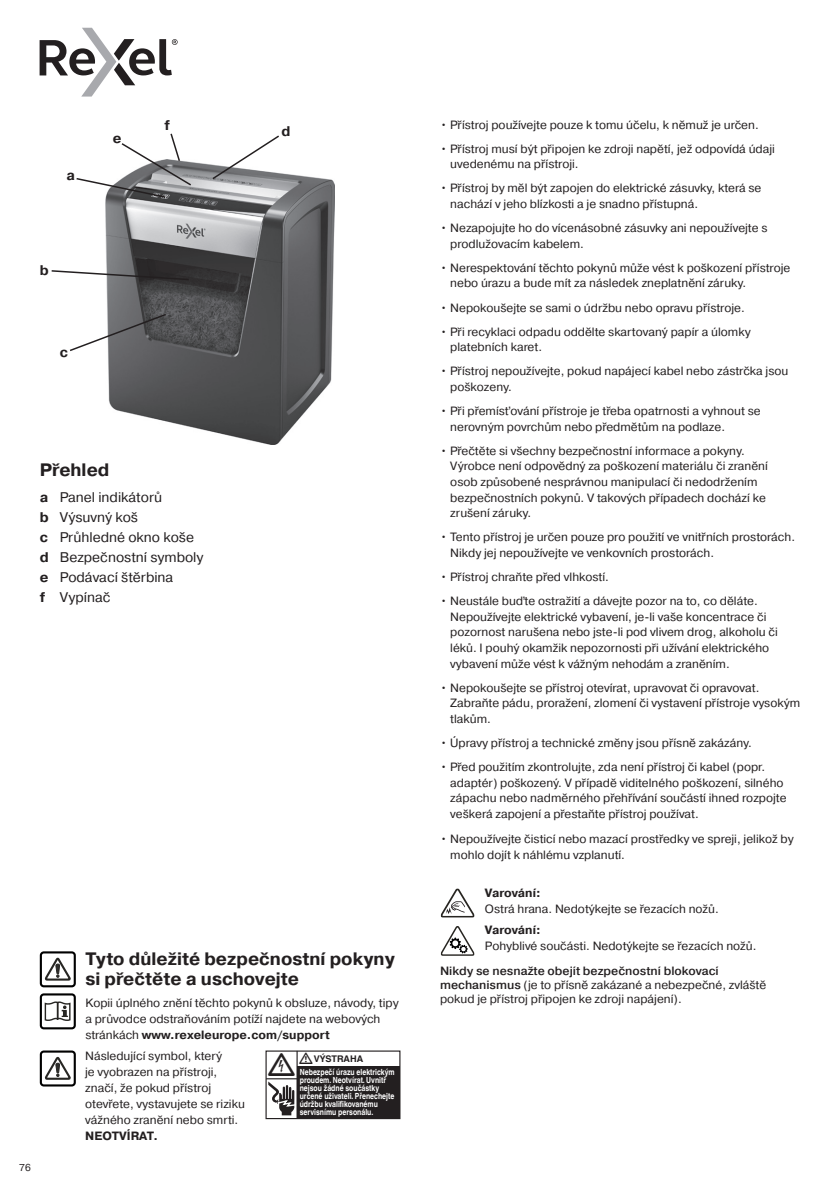
<style>
.page{position:relative;width:840px;height:1191px;background:#fff}
.page>*{position:absolute;margin:0;border:0;box-sizing:border-box;transform-origin:0 0}
.t1{font:700 18px/20px "Pragmatica";color:#231f20}
.t2{font:14px/20px "Pragmatica";color:#231f20}
.t3{font:700 14px "Pragmatica";color:#231f20}
.t4{font:12px/15.6px "Pragmatica";color:#231f20}
.t5{font:700 12px "Pragmatica";color:#231f20}
.t6{font:10px "Pragmatica";color:#231f20}
.t7{font:700 9.2px "Helvetica Linotype";color:#231f20}
.t8{font:700 8.4px/8px "Helvetica Linotype";color:#fff;scale:.81 1}
.s1{font-weight:700}
.s2{font-weight:500}
</style>
<div class="page">
<svg style="left:40px;top:28px;width:137px;height:69px"></svg>
<div style="left:40px;top:951px;width:36px;height:36px;border:2px solid #000;border-radius:3px"></div>
<svg style="left:44px;top:958px;width:26px;height:23px"></svg>
<svg style="left:44px;top:1001px;width:27px;height:20px"></svg>
<div style="left:40px;top:993px;width:36px;height:36px;border:2px solid #000;border-radius:3px"></div>
<div style="left:40px;top:1050px;width:36px;height:36px;border:2px solid #000;border-radius:3px"></div>
<svg style="left:44px;top:1057px;width:26px;height:23px"></svg>
<div style="left:297px;top:1066px;width:102px;height:52px;background:#231f20"></div>
<div style="left:265px;top:1050px;width:135px;height:69px;border:1px solid #231f20"></div>
<hr style="left:296px;top:1051px;width:1px;height:67px;background:#231f20">
<hr style="left:266px;top:1078px;width:31px;height:1px;background:#231f20">
<hr style="left:297px;top:1066px;width:102px;height:1px;background:#231f20">
<svg style="left:440px;top:888px;width:34px;height:29px"></svg>
<svg style="left:440px;top:926px;width:34px;height:30px"></svg>
<img style="left:105px;top:162px;width:230px;height:283px">
<svg style="left:211px;top:135px;width:69px;height:46px"></svg>
<svg style="left:70px;top:312px;width:97px;height:40px"></svg>
<svg style="left:51px;top:269px;width:139px;height:12px"></svg>
<svg style="left:76px;top:133px;width:117px;height:66px"></svg>
<svg style="left:268px;top:1053px;width:30px;height:62px"></svg>
<p class="t3" style="left:66px;top:166px;width:10px">a</p>
<p class="t3" style="left:40px;top:261px;width:10px">b</p>
<p class="t3" style="left:60px;top:343px;width:10px">c</p>
<p class="t3" style="left:113px;top:129px;width:10px">e</p>
<p class="t3" style="left:164px;top:116px;width:7px">f</p>
<h1 class="t1" style="left:40px;top:460px;width:71px">Přehled</h1>
<p class="t2" style="left:40px;top:487px;width:165px"><span class="s1">a</span> Panel indikátorů<br><span class="s1">b</span> Výsuvný koš<br><span class="s1">c</span> Průhledné okno koše <span class="s1">d</span> Bezpečnostní symboly <span class="s1">e</span> Podávací štěrbina<br><span class="s1">f</span> Vypínač</p>
<p class="t3" style="left:281px;top:122px;width:10px">d</p>
<p class="t6" style="left:19px;top:1161px;width:13px">76</p>
<h1 class="t1" style="left:85px;top:949px;width:311px">Tyto důležité bezpečnostní pokyny si přečtěte a uschovejte</h1>
<p class="t4" style="left:85px;top:995px;width:314px">Kopii úplného znění těchto pokynů k obsluze, návody, tipy a průvodce odstraňováním potíží najdete na webových stránkách <span class="s1">www.rexeleurope.com/support</span></p>
<p class="t4" style="left:85px;top:1048px;width:161px">Následující symbol, který<br>je vyobrazen na přístroji, značí, že pokud přístroj otevřete, vystavujete se riziku vážného zranění nebo smrti.</p>
<p class="t5" style="left:85px;top:1128px;width:74px">NEOTVÍRAT.</p>
<p class="t7" style="left:313px;top:1053px;width:51px">VÝSTRAHA</p>
<p class="t8" style="left:299px;top:1068px;width:119px">Nebezpečí úrazu elektrickým proudem. Neotvírat. Uvnitř nejsou žádné součástky určené uživateli. Přenechejte údržbu kvalifikovanému servisnímu personálu.</p>
<p class="t4" style="left:440px;top:117px;width:320px">• Přístroj používejte pouze k tomu účelu, k němuž je určen.</p>
<p class="t4" style="left:450px;top:141px;width:326px;text-indent:-10px">• Přístroj musí být připojen ke zdroji napětí, jež odpovídá údaji uvedenému na přístroji.</p>
<p class="t4" style="left:450px;top:181px;width:312px;text-indent:-10px">• Přístroj by měl být zapojen do elektrické zásuvky, která se nachází v jeho blízkosti a je snadno přístupná.</p>
<p class="t4" style="left:450px;top:220px;width:318px;text-indent:-10px">• Nezapojujte ho do vícenásobné zásuvky ani nepoužívejte s prodlužovacím kabelem.</p>
<p class="t4" style="left:450px;top:260px;width:341px;text-indent:-10px">• Nerespektování těchto pokynů může vést k poškození přístroje nebo úrazu a bude mít za následek zneplatnění záruky.</p>
<p class="t4" style="left:440px;top:300px;width:306px">• Nepokoušejte se sami o údržbu nebo opravu přístroje.</p>
<p class="t4" style="left:450px;top:324px;width:302px;text-indent:-10px">• Při recyklaci odpadu oddělte skartovaný papír a úlomky platebních karet.</p>
<p class="t4" style="left:450px;top:364px;width:339px;text-indent:-10px">• Přístroj nepoužívejte, pokud napájecí kabel nebo zástrčka jsou poškozeny.</p>
<p class="t4" style="left:450px;top:403px;width:312px;text-indent:-10px">• Při přemísťování přístroje je třeba opatrnosti a vyhnout se nerovným povrchům nebo předmětům na podlaze.</p>
<p class="t4" style="left:450px;top:443px;width:319px;text-indent:-10px">• Přečtěte si všechny bezpečnostní informace a pokyny.<br>Výrobce není odpovědný za poškození materiálu či zranění osob způsobené nesprávnou manipulací či nedodržením bezpečnostních pokynů. V takových případech dochází ke zrušení záruky.</p>
<p class="t4" style="left:450px;top:529px;width:346px;text-indent:-10px">• Tento přístroj je určen pouze pro použití ve vnitřních prostorách.<br>Nikdy jej nepoužívejte ve venkovních prostorách.</p>
<p class="t4" style="left:440px;top:569px;width:170px">• Přístroj chraňte před vlhkostí.</p>
<p class="t4" style="left:450px;top:593px;width:329px;text-indent:-10px">• Neustále buďte ostražití a dávejte pozor na to, co děláte.<br>Nepoužívejte elektrické vybavení, je-li vaše koncentrace či pozornost narušena nebo jste-li pod vlivem drog, alkoholu či léků. I pouhý okamžik nepozornosti při užívání elektrického vybavení může vést k vážným nehodám a zraněním.</p>
<p class="t4" style="left:450px;top:680px;width:351px;text-indent:-10px">• Nepokoušejte se přístroj otevírat, upravovat či opravovat.<br>Zabraňte pádu, proražení, zlomení či vystavení přístroje vysokým tlakům.</p>
<p class="t4" style="left:440px;top:735px;width:313px">• Úpravy přístroj a technické změny jsou přísně zakázány.</p>
<p class="t4" style="left:450px;top:759px;width:337px;text-indent:-10px">• Před použitím zkontrolujte, zda není přístroj či kabel (popr. adaptér) poškozený. V případě viditelného poškození, silného zápachu nebo nadměrného přehřívání součástí ihned rozpojte veškerá zapojení a přestaňte přístroj používat.</p>
<p class="t4" style="left:450px;top:830px;width:345px;text-indent:-10px">• Nepoužívejte čisticí nebo mazací prostředky ve spreji, jelikož by mohlo dojít k náhlému vzplanutí.</p>
<p class="t5" style="left:484px;top:884px;width:57px">Varování:</p>
<p class="t4" style="left:484px;top:901px;width:235px">Ostrá hrana. Nedotýkejte se řezacích nožů.</p>
<p class="t5" style="left:484px;top:922px;width:57px">Varování:</p>
<p class="t4" style="left:484px;top:938px;width:273px">Pohyblivé součásti. Nedotýkejte se řezacích nožů.</p>
<p class="t4" style="left:440px;top:964px;width:327px;line-height:14px"><span class="s2">Nikdy se nesnažte obejít bezpečnostní blokovací mechanismus</span> (je to přísně zakázané a nebezpečné, zvláště pokud je přístroj připojen ke zdroji napájení).</p>
</div>
